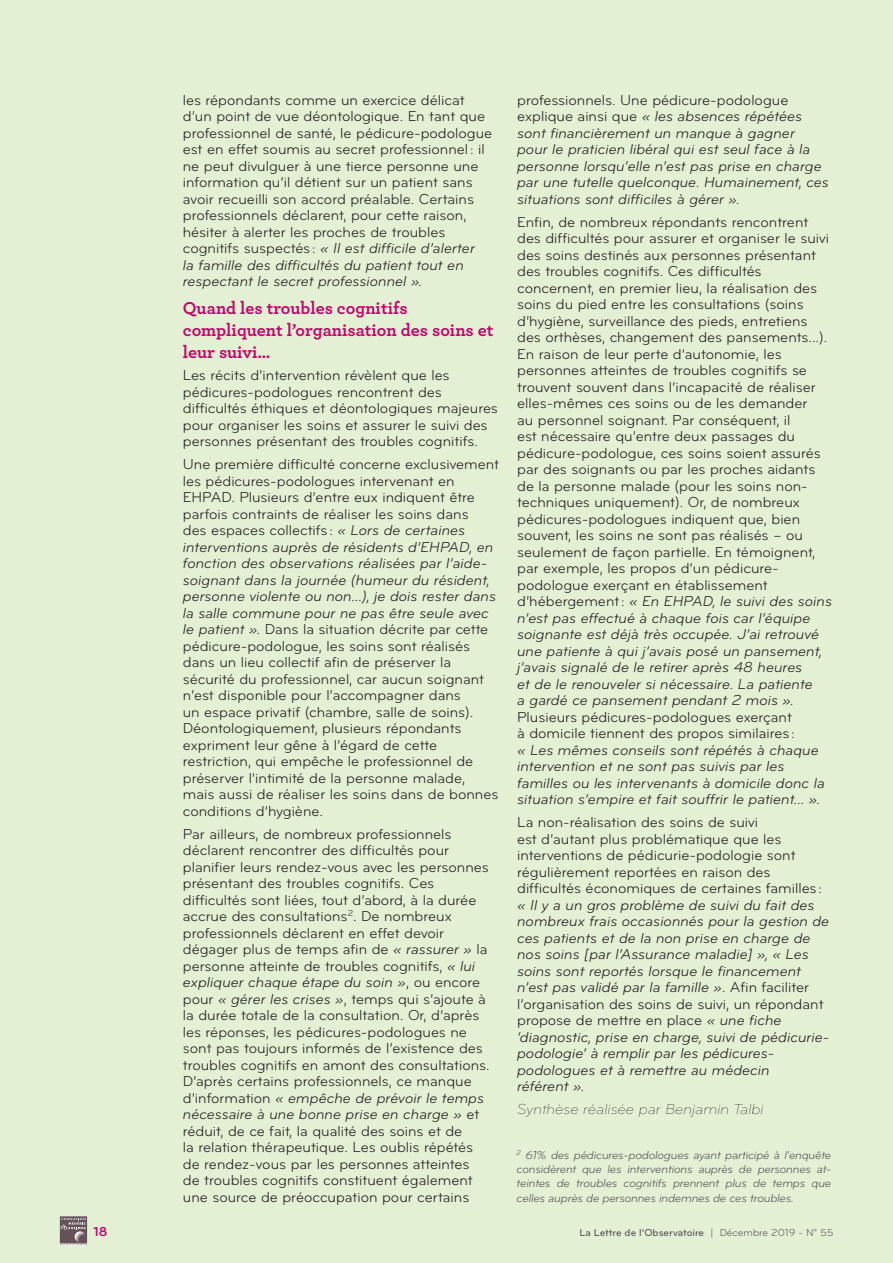
<style>
.page{position:relative;width:893px;height:1263px;background:#e4f0d4}
.page>*{position:absolute;margin:0;border:0;box-sizing:border-box;transform-origin:0 0}
.t1{font:700 18px/21.6px "Archer";color:#bf096d}
.t2{font:15px/16.5px "Bryant Pro";color:#231f20}
.t3{font:italic 15px/16.5px "Bryant Pro";color:#231f20}
.t4{font:italic 300 15px "Bryant Pro";color:#231f20}
.t5{font:700 13.5px "Bryant Pro";color:#bf096d}
.t6{font:italic 12px/14.4px "Bryant Pro";letter-spacing:-.02em;color:#57585a;text-align:justify}
.t7{font:500 10.5px "Bryant Pro";color:#57585a}
.s1{font-style:italic}
.s2{font-style:normal}
.s3{font-weight:400}
</style>
<div class="page">
<svg style="left:60px;top:1245px;width:27px;height:1px"></svg>
<svg style="left:60px;top:1216px;width:27px;height:29px"></svg>
<p class="t2" style="left:183px;top:92px;width:311px">les répondants comme un exercice délicat d’un point de vue déontologique. En tant que professionnel de santé, le pédicure-podologue est en effet soumis au secret professionnel : il ne peut divulguer à une tierce personne une information qu’il détient sur un patient sans avoir recueilli son accord préalable. Certains professionnels déclarent, pour cette raison, hésiter à alerter les proches de troubles cognitifs suspectés : <span class="s1">« Il est difficile d’alerter<br>la famille des difficultés du patient tout en respectant le secret professionnel ».</span></p>
<p class="t1" style="left:183px;top:296px;width:312px">Quand les troubles cognitifs compliquent l’organisation des soins et leur suivi…</p>
<p class="t2" style="left:183px;top:367px;width:317px">Les récits d’intervention révèlent que les pédicures-podologues rencontrent des difficultés éthiques et déontologiques majeures pour organiser les soins et assurer le suivi des personnes présentant des troubles cognitifs.</p>
<p class="t2" style="left:183px;top:456px;width:318px">Une première difficulté concerne exclusivement les pédicures-podologues intervenant en EHPAD. Plusieurs d’entre eux indiquent être parfois contraints de réaliser les soins dans<br>des espaces collectifs : <span class="s1">« Lors de certaines interventions auprès de résidents d’EHPAD, en fonction des observations réalisées par l’aide&shy;soignant dans la journée (humeur du résident, personne violente ou non…), je dois rester dans la salle commune pour ne pas être seule avec le patient ».</span> Dans la situation décrite par cette pédicure-podologue, les soins sont réalisés dans un lieu collectif afin de préserver la sécurité du professionnel, car aucun soignant n’est disponible pour l’accompagner dans<br>un espace privatif (chambre, salle de soins).<br>Déontologiquement, plusieurs répondants expriment leur gêne à l’égard de cette restriction, qui empêche le professionnel de préserver l’intimité de la personne malade, mais aussi de réaliser les soins dans de bonnes conditions d’hygiène.</p>
<p class="t2" style="left:183px;top:826px;width:308px">Par ailleurs, de nombreux professionnels déclarent rencontrer des difficultés pour planifier leurs rendez-vous avec les personnes présentant des troubles cognitifs. Ces difficultés sont liées, tout d’abord, à la durée accrue des consultations<sup>2</sup>. De nombreux professionnels déclarent en effet devoir dégager plus de temps afin de <span class="s1">« rassurer »</span> la personne atteinte de troubles cognitifs, <span class="s1">« lui expliquer chaque étape du soin »</span>, ou encore pour <span class="s1">« gérer les crises »</span>, temps qui s’ajoute à la durée totale de la consultation. Or, d’après les réponses, les pédicures-podologues ne sont pas toujours informés de l’existence des troubles cognitifs en amont des consultations.<br>D’après certains professionnels, ce manque d’information <span class="s1">« empêche de prévoir le temps nécessaire à une bonne prise en charge »</span> et réduit, de ce fait, la qualité des soins et de<br>la relation thérapeutique. Les oublis répétés de rendez-vous par les personnes atteintes de troubles cognitifs constituent également une source de préoccupation pour certains</p>
<p class="t3" style="left:517px;top:92px;width:313px"><span class="s2">professionnels. Une pédicure-podologue explique ainsi que</span> « les absences répétées sont financièrement un manque à gagner pour le praticien libéral qui est seul face à la personne lorsqu’elle n’est pas prise en charge par une tutelle quelconque. Humainement, ces situations sont difficiles à gérer ».</p>
<p class="t2" style="left:517px;top:214px;width:316px">Enfin, de nombreux répondants rencontrent des difficultés pour assurer et organiser le suivi des soins destinés aux personnes présentant des troubles cognitifs. Ces difficultés concernent, en premier lieu, la réalisation des soins du pied entre les consultations (soins d’hygiène, surveillance des pieds, entretiens des orthèses, changement des pansements...).<br>En raison de leur perte d’autonomie, les personnes atteintes de troubles cognitifs se trouvent souvent dans l’incapacité de réaliser elles-mêmes ces soins ou de les demander<br>au personnel soignant. Par conséquent, il<br>est nécessaire qu’entre deux passages du pédicure-podologue, ces soins soient assurés par des soignants ou par les proches aidants de la personne malade (pour les soins non&shy;techniques uniquement). Or, de nombreux pédicures-podologues indiquent que, bien souvent, les soins ne sont pas réalisés – ou seulement de façon partielle. En témoignent, par exemple, les propos d’un pédicure&shy;podologue exerçant en établissement d’hébergement: <span class="s1">« En EHPAD, le suivi des soins n’est pas effectué à chaque fois car l’équipe soignante est déjà très occupée. J’ai retrouvé une patiente à qui j’avais posé un pansement, j’avais signalé de le retirer après 48 heures<br>et de le renouveler si nécessaire. La patiente<br>a gardé ce pansement pendant 2 mois ».</span></p>
<p class="t2" style="left:517px;top:709px;width:279px">Plusieurs pédicures-podologues exerçant à domicile tiennent des propos similaires :</p>
<p class="t3" style="left:517px;top:742px;width:309px">« Les mêmes conseils sont répétés à chaque intervention et ne sont pas suivis par les familles ou les intervenants à domicile donc la situation s’empire et fait souffrir le patient… ».</p>
<p class="t2" style="left:517px;top:814px;width:306px">La non-réalisation des soins de suivi<br>est d’autant plus problématique que les interventions de pédicurie-podologie sont régulièrement reportées en raison des difficultés économiques de certaines familles :</p>
<p class="t3" style="left:517px;top:896px;width:314px">« Il y a un gros problème de suivi du fait des nombreux frais occasionnés pour la gestion de ces patients et de la non prise en charge de nos soins [par l’Assurance maladie] », « Les soins sont reportés lorsque le financement n’est pas validé par la famille »<span class="s2">. Afin faciliter l’organisation des soins de suivi, un répondant propose de mettre en place</span> « une fiche ‘diagnostic, prise en charge, suivi de pédicurie&shy;podologie’ à remplir par les pédicures&shy;podologues et à remettre au médecin<br>référent ».</p>
<p class="t4" style="left:517px;top:1100px;width:248px">Synthèse réalisée par Benjamin Talbi</p>
<p class="t6" style="left:517px;top:1147px;width:316px"><sup>2</sup> 61% des pédicures-podologues ayant participé à l'enquête considèrent que les interventions auprès de personnes at&shy;teintes de troubles cognitifs prennent plus de temps que celles auprès de personnes indemnes de ces troubles.</p>
<p class="t5" style="left:94px;top:1223px;width:15px">18</p>
<p class="t7" style="left:579px;top:1226px;width:256px">La Lettre de l’Observatoire <span class="s3">| Décembre 2019 - N° 55</span></p>
</div>
